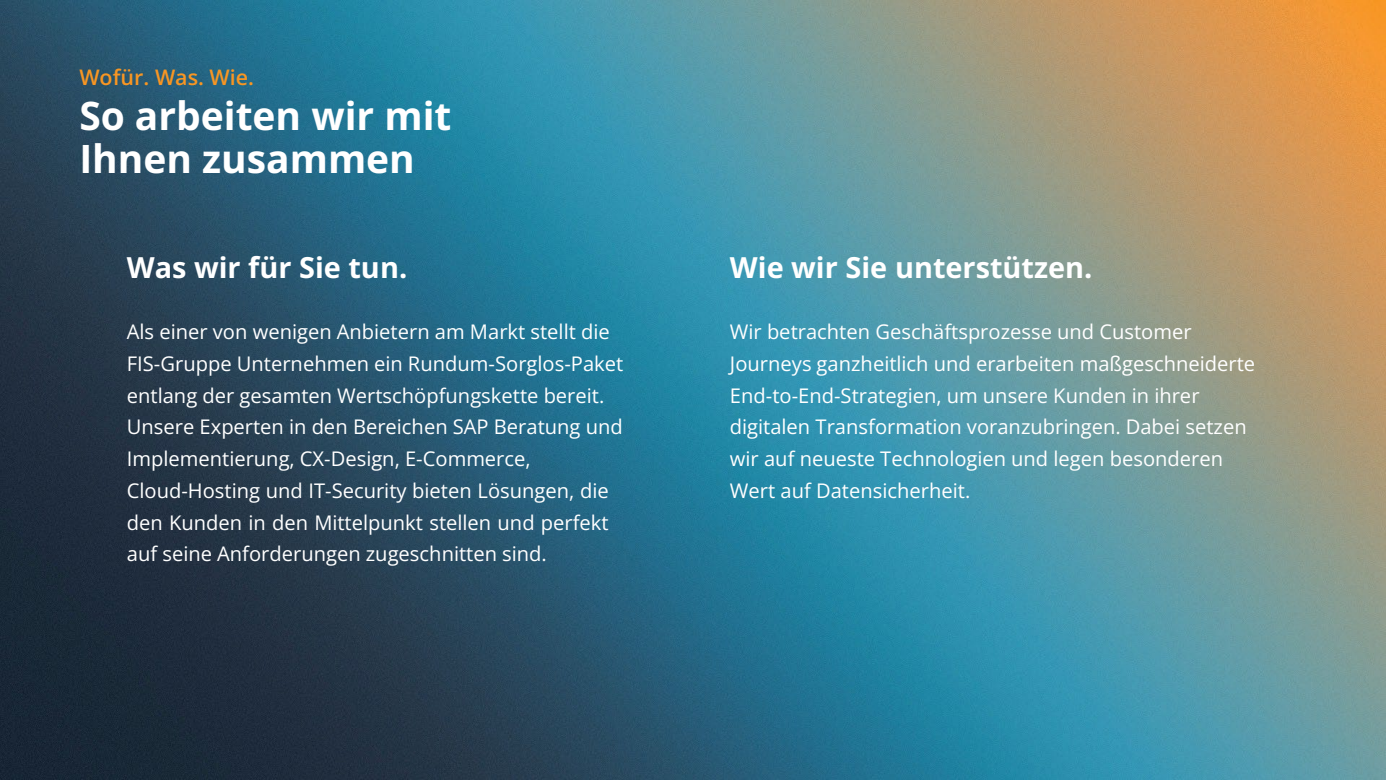
<style>
.page{position:relative;width:1386px;height:780px;background:#fff}
.page>*{position:absolute;margin:0;border:0;box-sizing:border-box;transform-origin:0 0}
.t1{font:700 38.94px/42.9px "Open Sans";color:#fff}
.t2{font:700 28.88px "Open Sans";color:#fff}
.t3{font:600 21.44px "Open Sans";color:#f89623}
.t4{font:20.12px/31.7px "Open Sans";color:#fff}
</style>
<div class="page">
<img style="left:0;top:0;width:1385px;height:779px">
<p class="t3" style="left:79px;top:62px;width:176px">Wofür. Was. Wie.</p>
<h2 class="t1" style="left:79px;top:93px;width:373px">So arbeiten wir mit<br>Ihnen zusammen</h2>
<p class="t2" style="left:127px;top:247px;width:282px">Was wir für Sie tun.</p>
<p class="t4" style="left:127px;top:315px;width:498px">Als einer von wenigen Anbietern am Markt stellt die<br>FIS-Gruppe Unternehmen ein Rundum-Sorglos-Paket entlang der gesamten Wertschöpfungskette bereit.</p>
<p class="t4" style="left:127px;top:410px;width:497px">Unsere Experten in den Bereichen SAP Beratung und<br>Implementierung, CX-Design, E-Commerce,</p>
<p class="t4" style="left:127px;top:474px;width:483px;text-align:justify">Cloud-Hosting und IT-Security bieten Lösungen, die den Kunden in den Mittelpunkt stellen und perfekt auf seine Anforderungen zugeschnitten sind.</p>
<p class="t2" style="left:730px;top:247px;width:364px">Wie wir Sie unterstützen.</p>
<p class="t4" style="left:729px;top:315px;width:527px">Wir betrachten Geschäftsprozesse und Customer Journeys ganzheitlich und erarbeiten maßgeschneiderte End-to-End-Strategien, um unsere Kunden in ihrer digitalen Transformation voranzubringen. Dabei setzen wir auf neueste Technologien und legen besonderen Wert auf Datensicherheit.</p>
</div>
